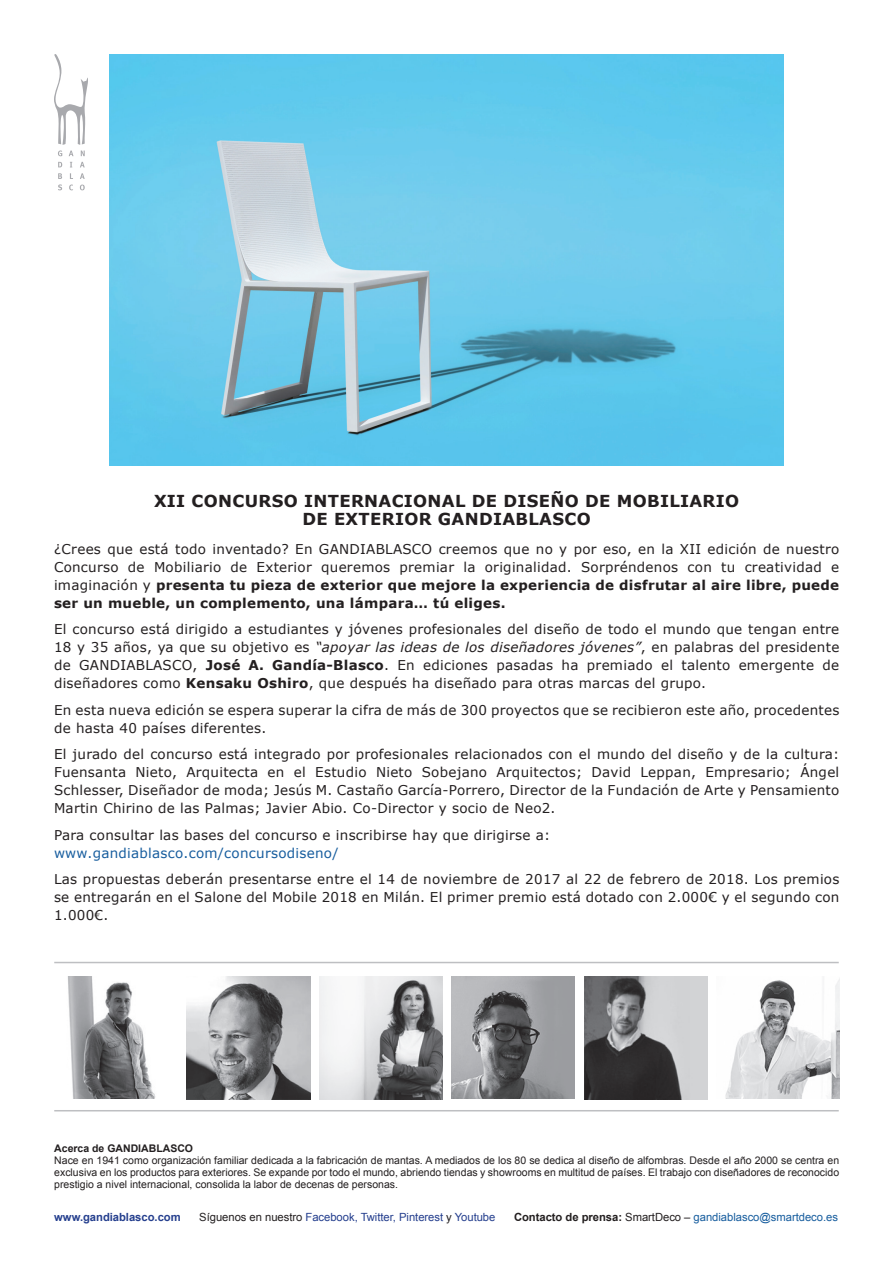
<style>
.page{position:relative;width:893px;height:1263px;background:#fff}
.page>*{position:absolute;margin:0;border:0;box-sizing:border-box;transform-origin:0 0}
.t1{font:700 16.5px/18px "Verdana";letter-spacing:.02em;color:#231f20;text-align:center}
.t2{font:13.5px/18px "Verdana";letter-spacing:.02em;color:#231f20;text-align:justify}
.t3{font:13.5px "Verdana";letter-spacing:.02em;color:#175d9e}
.t4{font:11.25px "Arial";letter-spacing:-.005em;color:#175d9e}
.t5{font:11.25px "Arial";letter-spacing:-.005em;color:#253f8e}
.t6{font:700 11.25px "Arial";letter-spacing:-.005em;color:#253f8e}
.t7{font:10.5px/12px "Arial";color:#231f20;text-align:justify}
.t8{font:700 10.5px "Arial";color:#231f20}
.s1{font-weight:700}
.s2{font-style:italic}
.s3{color:#231f20}
.s4{font-weight:700;color:#231f20}
</style>
<div class="page">
<svg style="left:54px;top:54px;width:34px;height:102px"></svg>
<svg style="left:80px;top:162px;width:5px;height:5px"></svg>
<svg style="left:80px;top:173px;width:5px;height:6px"></svg>
<svg style="left:80px;top:185px;width:5px;height:5px"></svg>
<svg style="left:58px;top:162px;width:4px;height:5px"></svg>
<svg style="left:58px;top:173px;width:4px;height:17px"></svg>
<svg style="left:69px;top:173px;width:4px;height:17px"></svg>
<img style="left:109px;top:54px;width:675px;height:412px">
<img style="left:68px;top:976px;width:88px;height:122px">
<img style="left:187px;top:976px;width:123px;height:123px">
<img style="left:319px;top:976px;width:123px;height:123px">
<img style="left:452px;top:976px;width:123px;height:122px">
<hr style="left:54px;top:962px;width:785px;height:1px;background:#bebfc2">
<hr style="left:54px;top:1110px;width:785px;height:1px;background:#bebfc2">
<img style="left:584px;top:977px;width:123px;height:122px">
<img style="left:725px;top:978px;width:115px;height:120px">
<p class="t1" style="left:154px;top:492px;width:587px">XII CONCURSO INTERNACIONAL DE DISEÑO DE MOBILIARIO<br>DE EXTERIOR GANDIABLASCO</p>
<p class="t2" style="left:54px;top:540px;width:787px">¿Crees que está todo inventado? En GANDIABLASCO creemos que no y por eso, en la XII edición de nuestro Concurso de Mobiliario de Exterior queremos premiar la originalidad. Sorpréndenos con tu creatividad e imaginación y <span class="s1">presenta tu pieza de exterior que mejore la experiencia de disfrutar al aire libre, puede ser un mueble, un complemento, una lámpara… tú eliges.</span></p>
<p class="t2" style="left:54px;top:620px;width:787px">El concurso está dirigido a estudiantes y jóvenes profesionales del diseño de todo el mundo que tengan entre 18 y 35 años, ya que su objetivo es <span class="s2">“apoyar las ideas de los diseñadores jóvenes”</span>, en palabras del presidente de GANDIABLASCO, <span class="s1">José A. Gandía-Blasco</span>. En ediciones pasadas ha premiado el talento emergente de diseñadores como <span class="s1">Kensaku Oshiro</span>, que después ha diseñado para otras marcas del grupo.</p>
<p class="t2" style="left:54px;top:701px;width:787px">En esta nueva edición se espera superar la cifra de más de 300 proyectos que se recibieron este año, procedentes de hasta 40 países diferentes.</p>
<p class="t2" style="left:54px;top:745px;width:787px">El jurado del concurso está integrado por profesionales relacionados con el mundo del diseño y de la cultura:<br>Fuensanta Nieto, Arquitecta en el Estudio Nieto Sobejano Arquitectos; David Leppan, Empresario; Ángel Schlesser, Diseñador de moda; Jesús M. Castaño García-Porrero, Director de la Fundación de Arte y Pensamiento Martin Chirino de las Palmas; Javier Abio. Co-Director y socio de Neo2.</p>
<p class="t2" style="left:54px;top:826px;width:498px">Para consultar las bases del concurso e inscribirse hay que dirigirse a:</p>
<p class="t3" style="left:54px;top:844px;width:286px">www.gandiablasco.com/concursodiseno/</p>
<p class="t2" style="left:54px;top:870px;width:787px">Las propuestas deberán presentarse entre el 14 de noviembre de 2017 al 22 de febrero de 2018. Los premios se entregarán en el Salone del Mobile 2018 en Milán. El primer premio está dotado con 2.000€ y el segundo con 1.000€.</p>
<p class="t8" style="left:54px;top:1142px;width:140px">Acerca de GANDIABLASCO</p>
<p class="t7" style="left:54px;top:1155px;width:786px">Nace en 1941 como organización familiar dedicada a la fabricación de mantas. A mediados de los 80 se dedica al diseño de alfombras. Desde el año 2000 se centra en exclusiva en los productos para exteriores. Se expande por todo el mundo, abriendo tiendas y showrooms en multitud de países. El trabajo con diseñadores de reconocido prestigio a nivel internacional, consolida la labor de decenas de personas.</p>
<p class="t6" style="left:54px;top:1210px;width:128px">www.gandiablasco.com</p>
<p class="t5" style="left:199px;top:1210px;width:298px"><span class="s3">Síguenos en nuestro</span> Facebook, Twitter, Pinterest <span class="s3">y</span> Youtube</p>
<p class="t4" style="left:514px;top:1210px;width:325px"><span class="s4">Contacto de prensa:</span> <span class="s3">SmartDeco –</span> gandiablasco@smartdeco.es</p>
</div>
